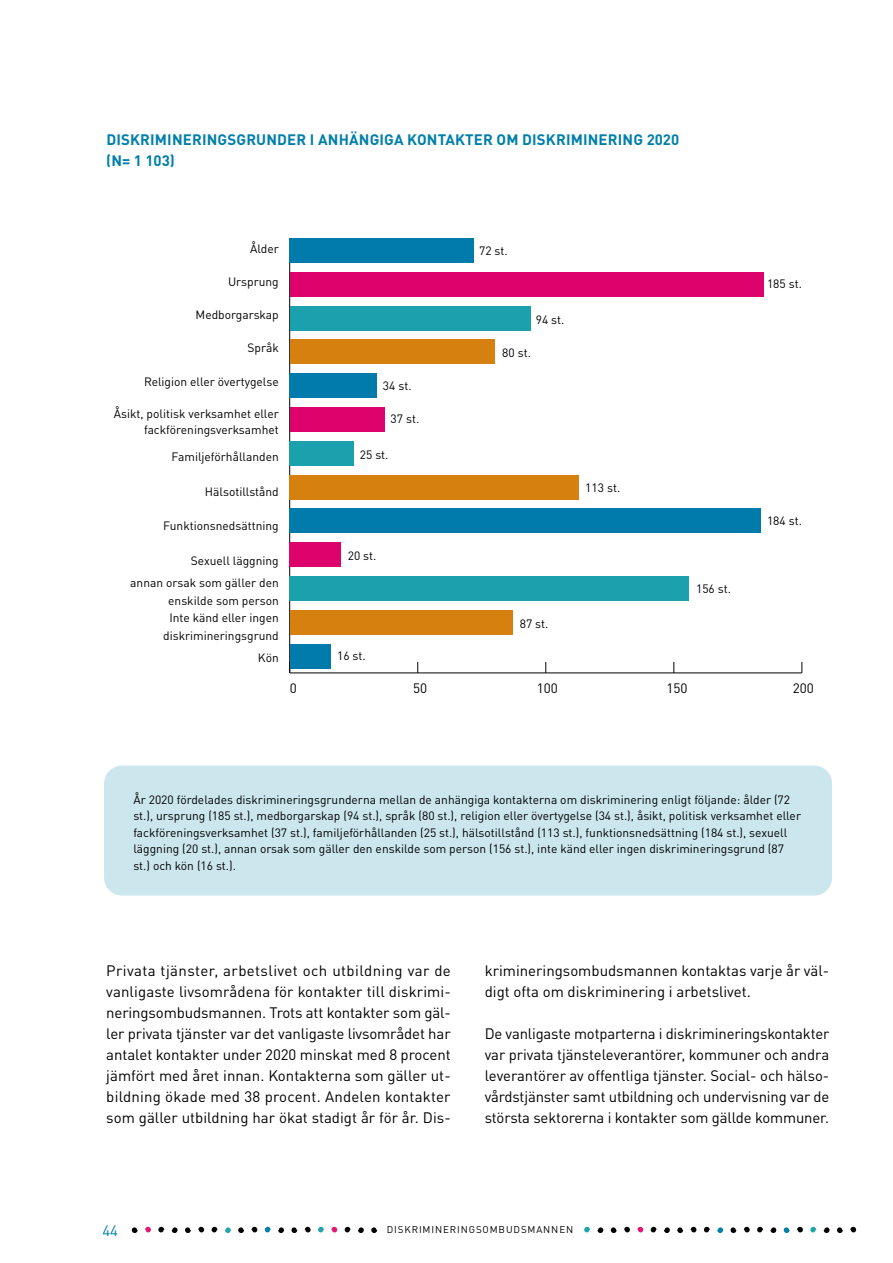
<style>
.page{position:relative;width:893px;height:1263px;background:#fff}
.page>*{position:absolute;margin:0;border:0;box-sizing:border-box;transform-origin:0 0}
.leipis{font:15px/21px "DINOT";color:#000;text-align:justify}
._03_väliotsikko{font:700 15px/21px "DINOT";letter-spacing:.01em;color:#017faa}
.t1{font:15px "DINOT";color:#017faa}
.t2{font:13.5px "DINOT";color:#000}
.kuvateksti{font:12px/16.5px "DINOT";color:#000;text-align:right}
.t3{font:9.75px "DINOT";letter-spacing:.09em;color:#000}
</style>
<div class="page">
<svg style="left:185px;top:1227px;width:6px;height:6px"></svg>
<svg style="left:238px;top:1227px;width:6px;height:6px"></svg>
<svg style="left:132px;top:1227px;width:6px;height:6px"></svg>
<svg style="left:225px;top:1227px;width:6px;height:6px"></svg>
<svg style="left:278px;top:1227px;width:6px;height:6px"></svg>
<svg style="left:172px;top:1227px;width:6px;height:6px"></svg>
<svg style="left:198px;top:1227px;width:6px;height:5px"></svg>
<svg style="left:252px;top:1227px;width:5px;height:5px"></svg>
<svg style="left:145px;top:1227px;width:6px;height:5px"></svg>
<svg style="left:212px;top:1227px;width:5px;height:5px"></svg>
<svg style="left:265px;top:1227px;width:6px;height:5px"></svg>
<svg style="left:158px;top:1227px;width:6px;height:5px"></svg>
<svg style="left:291px;top:1227px;width:6px;height:6px"></svg>
<svg style="left:305px;top:1227px;width:6px;height:5px"></svg>
<svg style="left:318px;top:1227px;width:6px;height:5px"></svg>
<svg style="left:677px;top:1227px;width:6px;height:6px"></svg>
<svg style="left:664px;top:1227px;width:6px;height:6px"></svg>
<svg style="left:717px;top:1227px;width:6px;height:6px"></svg>
<svg style="left:637px;top:1227px;width:6px;height:5px"></svg>
<svg style="left:691px;top:1227px;width:5px;height:5px"></svg>
<svg style="left:651px;top:1227px;width:5px;height:5px"></svg>
<svg style="left:704px;top:1227px;width:6px;height:5px"></svg>
<svg style="left:837px;top:1227px;width:6px;height:6px"></svg>
<svg style="left:730px;top:1227px;width:6px;height:6px"></svg>
<svg style="left:784px;top:1227px;width:6px;height:6px"></svg>
<svg style="left:770px;top:1227px;width:6px;height:6px"></svg>
<svg style="left:824px;top:1227px;width:5px;height:6px"></svg>
<svg style="left:850px;top:1227px;width:6px;height:5px"></svg>
<svg style="left:744px;top:1227px;width:6px;height:5px"></svg>
<svg style="left:797px;top:1227px;width:6px;height:5px"></svg>
<svg style="left:757px;top:1227px;width:6px;height:5px"></svg>
<svg style="left:810px;top:1227px;width:6px;height:5px"></svg>
<svg style="left:371px;top:1227px;width:6px;height:6px"></svg>
<svg style="left:358px;top:1227px;width:6px;height:6px"></svg>
<svg style="left:331px;top:1227px;width:6px;height:5px"></svg>
<svg style="left:345px;top:1227px;width:5px;height:5px"></svg>
<svg style="left:611px;top:1227px;width:6px;height:6px"></svg>
<svg style="left:597px;top:1227px;width:6px;height:6px"></svg>
<svg style="left:624px;top:1227px;width:6px;height:5px"></svg>
<svg style="left:584px;top:1227px;width:6px;height:5px"></svg>
<div style="left:104px;top:765px;width:728px;height:130px;background:#cce6ee;border-radius:18px"></div>
<hr style="left:290px;top:673px;width:512px;height:1px;background:#000">
<hr style="left:289px;top:238px;width:1px;height:435px;background:#000">
<svg style="left:289px;top:656px;width:13px;height:17px"></svg>
<div style="left:290px;top:238px;width:184px;height:25px;background:#007bab"></div>
<div style="left:290px;top:272px;width:473px;height:24px;background:#de026d"></div>
<div style="left:290px;top:306px;width:240px;height:24px;background:#1ba1ad"></div>
<div style="left:290px;top:340px;width:205px;height:24px;background:#d68010"></div>
<div style="left:290px;top:373px;width:87px;height:25px;background:#007bab"></div>
<div style="left:290px;top:407px;width:94px;height:25px;background:#de026d"></div>
<div style="left:290px;top:441px;width:64px;height:24px;background:#1ba1ad"></div>
<div style="left:290px;top:475px;width:289px;height:24px;background:#d68010"></div>
<div style="left:290px;top:509px;width:471px;height:24px;background:#007bab"></div>
<div style="left:290px;top:542px;width:51px;height:25px;background:#de026d"></div>
<div style="left:290px;top:576px;width:399px;height:25px;background:#1ba1ad"></div>
<div style="left:290px;top:610px;width:222px;height:24px;background:#d68010"></div>
<div style="left:290px;top:644px;width:41px;height:24px;background:#007bab"></div>
<h2 class="_03_väliotsikko" style="left:106px;top:129px;width:574px">DISKRIMINERINGSGRUNDER I ANHÄNGIGA KONTAKTER OM DISKRIMINERING 2020 (N= 1 103)</h2>
<p class="kuvateksti" style="left:250px;top:240px;width:30px">Ålder</p>
<p class="kuvateksti" style="left:228px;top:273px;width:52px">Ursprung</p>
<p class="kuvateksti" style="left:196px;top:306px;width:85px">Medborgarskap</p>
<p class="kuvateksti" style="left:247px;top:339px;width:33px">Språk</p>
<p class="kuvateksti" style="left:144px;top:373px;width:136px">Religion eller övertygelse</p>
<p class="kuvateksti" style="left:114px;top:405px;width:167px">Åsikt, politisk verksamhet eller fackföreningsverksamhet</p>
<p class="kuvateksti" style="left:172px;top:448px;width:109px">Familjeförhållanden</p>
<p class="kuvateksti" style="left:205px;top:483px;width:75px">Hälsotillstånd</p>
<p class="kuvateksti" style="left:163px;top:517px;width:117px">Funktionsnedsättning</p>
<p class="kuvateksti" style="left:130px;top:549px;width:150px;line-height:22.5px">Sexuell läggning<br>annan orsak som gäller den</p>
<p class="kuvateksti" style="left:168px;top:592px;width:112px;text-align:left">enskilde som person<br>Inte känd eller ingen</p>
<p class="kuvateksti" style="left:163px;top:624px;width:117px;line-height:22.5px">diskrimineringsgrund<br>Kön</p>
<p class="kuvateksti" style="left:383px;top:377px;width:30px">34 st.</p>
<p class="kuvateksti" style="left:391px;top:411px;width:30px">37 st.</p>
<p class="kuvateksti" style="left:360px;top:446px;width:30px">25 st.</p>
<p class="kuvateksti" style="left:348px;top:547px;width:30px">20 st.</p>
<p class="kuvateksti" style="left:337px;top:648px;width:30px">16 st.</p>
<p class="kuvateksti" style="left:479px;top:242px;width:30px">72 st.</p>
<p class="kuvateksti" style="left:536px;top:311px;width:30px">94 st.</p>
<p class="kuvateksti" style="left:502px;top:344px;width:30px">80 st.</p>
<p class="kuvateksti" style="left:585px;top:479px;width:36px">113 st.</p>
<p class="kuvateksti" style="left:520px;top:615px;width:30px">87 st.</p>
<p class="kuvateksti" style="left:696px;top:580px;width:36px">156 st.</p>
<p class="kuvateksti" style="left:767px;top:275px;width:36px">185 st.</p>
<p class="kuvateksti" style="left:767px;top:512px;width:36px">184 st.</p>
<p class="t2" style="left:290px;top:680px;width:9px">0</p>
<p class="t2" style="left:413px;top:680px;width:16px">50</p>
<p class="t2" style="left:537px;top:680px;width:23px">100</p>
<p class="t2" style="left:666px;top:680px;width:23px">150</p>
<p class="t2" style="left:793px;top:680px;width:23px">200</p>
<p class="kuvateksti" style="left:133px;top:791px;width:669px;text-align:left">År 2020 fördelades diskrimineringsgrunderna mellan de anhängiga kontakterna om diskriminering enligt följande: ålder (72 st.), ursprung (185 st.), medborgarskap (94 st.), språk (80 st.), religion eller övertygelse (34 st.), åsikt, politisk verksamhet eller fackföreningsverksamhet (37 st.), familjeförhållanden (25 st.), hälsotillstånd (113 st.), funktionsnedsättning (184 st.), sexuell läggning (20 st.), annan orsak som gäller den enskilde som person (156 st.), inte känd eller ingen diskrimineringsgrund (87 st.) och kön (16 st.).</p>
<p class="leipis" style="left:106px;top:959px;width:346px">Privata tjänster, arbetslivet och utbildning var de vanligaste livsområdena för kontakter till diskrimi&shy;neringsombudsmannen. Trots att kontakter som gäl&shy;ler privata tjänster var det vanligaste livsområdet har antalet kontakter under 2020 minskat med 8 procent jämfört med året innan. Kontakterna som gäller ut&shy;bildning ökade med 38 procent. Andelen kontakter som gäller utbildning har ökat stadigt år för år. Dis-</p>
<p class="leipis" style="left:485px;top:959px;width:346px">krimineringsombudsmannen kontaktas varje år väl&shy;digt ofta om diskriminering i arbetslivet.</p>
<p class="leipis" style="left:485px;top:1022px;width:346px">De vanligaste motparterna i diskrimineringskontakter var privata tjänsteleverantörer, kommuner och andra leverantörer av offentliga tjänster. Social- och hälso&shy;vårdstjänster samt utbildning och undervisning var de största sektorerna i kontakter som gällde kommuner.</p>
<p class="t1" style="left:102px;top:1221px;width:17px">44</p>
<p class="t3" style="left:387px;top:1223px;width:188px">DISKRIMINERINGSOMBUDSMANNEN</p>
</div>
